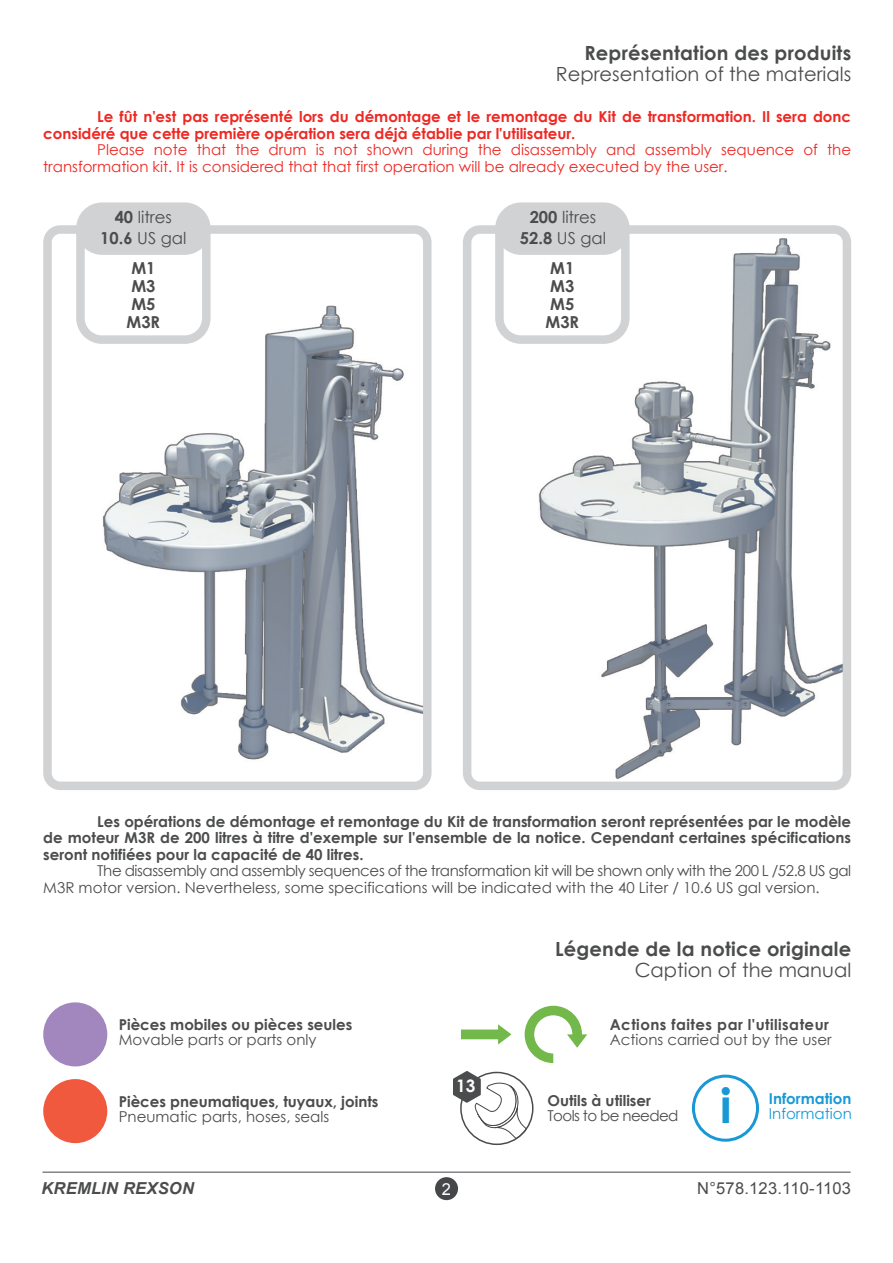
<style>
.page{position:relative;width:893px;height:1263px;background:#fff}
.page>*{position:absolute;margin:0;border:0;box-sizing:border-box;transform-origin:0 0}
.t1{font:700 48px "Century Gothic";color:#1899d6}
.t2{font:19.5px/21px "Century Gothic";color:#4b4c4d;text-align:right}
.t3{font:700 19.5px/21px "Century Gothic";letter-spacing:.01em;color:#4b4c4d;text-align:right}
.t4{font:700 17.25px "Century Gothic";color:#fff}
.t5{font:16.5px/20.7px "Century Gothic";color:#4b4c4d;text-align:center}
.t6{font:16.5px "Arial";letter-spacing:.015em;color:#4b4c4d}
.t7{font:700 16.5px/18px "Century Gothic";color:#4b4c4d}
.t8{font:italic 700 16.5px "Arial";letter-spacing:.015em;color:#4b4c4d}
.t9{font:16.5px "Arial";color:#fff}
.t10{font:700 15px/15px "Century Gothic";color:#4b4c4d}
.t11{font:15px "Century Gothic";color:#ee2823}
.t12{font:700 15px "Century Gothic";color:#ee2823}
.t13{font:15px "Century Gothic";color:#4b4c4d}
.t14{font:15px "Century Gothic";letter-spacing:-.025em;color:#4b4c4d}
.t15{font:700 15px/15px "Century Gothic";letter-spacing:.03em;color:#4b4c4d}
.t16{font:700 15px "Century Gothic";color:#1899d6}
.t17{font:15px "Century Gothic";color:#1899d6}
.s1{font-weight:700}
.s2{font-weight:400}
</style>
<div class="page">
<hr style="left:43px;top:1172px;width:808px;height:1px;background:#45474a">
<div style="left:435px;top:1177px;width:23px;height:23px;background:#45474a;border-radius:50%"></div>
<div style="left:43px;top:225px;width:388px;height:565px;background:#d1d2d4;border-radius:17px"></div>
<img style="left:52px;top:234px;width:371px;height:547px">
<div style="left:76px;top:202px;width:135px;height:142px;background:#d1d2d4;border-radius:26px"></div>
<svg style="left:85px;top:248px;width:117px;height:87px;background:#fbfbfb"></svg>
<div style="left:463px;top:225px;width:388px;height:565px;background:#d1d2d4;border-radius:17px"></div>
<img style="left:471px;top:234px;width:372px;height:547px">
<div style="left:495px;top:202px;width:135px;height:142px;background:#d1d2d4;border-radius:26px"></div>
<svg style="left:504px;top:248px;width:117px;height:87px;background:#fbfbfb"></svg>
<div style="left:43px;top:1002px;width:64px;height:64px;background:#a286be;border-radius:50%"></div>
<div style="left:43px;top:1079px;width:64px;height:64px;background:#f0593e;border-radius:50%"></div>
<svg style="left:461px;top:1024px;width:50px;height:20px"></svg>
<svg style="left:525px;top:1006px;width:62px;height:57px"></svg>
<svg style="left:461px;top:1072px;width:72px;height:72px"></svg>
<div style="left:460px;top:1072px;width:73px;height:73px;border:2px solid #4b4c4d;border-radius:50%"></div>
<svg style="left:453px;top:1071px;width:74px;height:68px"></svg>
<div style="left:692px;top:1074px;width:67px;height:68px;border:3px solid #1899d6;border-radius:50%"></div>
<p class="t2" style="left:556px;top:42px;width:297px"><span class="s1">Représentation des produits<br></span>Representation of the materials</p>
<p class="t12" style="left:97px;top:105px;width:755px">Le fût n'est pas représenté lors du démontage et le remontage du Kit de transformation. Il sera donc</p>
<p class="t12" style="left:43px;top:122px;width:534px">considéré que cette première opération sera déjà établie par l'utilisateur.</p>
<p class="t11" style="left:97px;top:139px;width:755px">Please note that the drum is not shown during the disassembly and assembly sequence of the</p>
<p class="t11" style="left:43px;top:156px;width:686px">transformation kit. It is considered that that first operation will be already executed by the user.</p>
<p class="t5" style="left:100px;top:206px;width:88px"><span class="s1">40</span> litres<br><span class="s1">10.6</span> US gal</p>
<p class="t5" style="left:520px;top:206px;width:88px"><span class="s1">200</span> litres<br><span class="s1">52.8</span> US gal</p>
<p class="t7" style="left:127px;top:258px;width:35px">M1<br>M3<br>M5<br>M3R</p>
<p class="t7" style="left:545px;top:258px;width:35px">M1<br>M3<br>M5<br>M3R</p>
<p class="t10" style="left:97px;top:813px;width:755px">Les opérations de démontage et remontage du Kit de transformation seront représentées par le modèle</p>
<p class="t10" style="left:43px;top:830px;width:809px">de moteur M3R de 200 litres à titre d'exemple sur l'ensemble de la notice. Cependant certaines spécifications</p>
<p class="t10" style="left:43px;top:846px;width:322px">seront notifiées pour la capacité de 40 litres.</p>
<p class="t14" style="left:97px;top:860px;width:755px">The disassembly and assembly sequences of the transformation kit will be shown only with the 200 L /52.8 US gal</p>
<p class="t13" style="left:43px;top:877px;width:778px">M3R motor version. Nevertheless, some specifications will be indicated with the 40 Liter / 10.6 US gal version.</p>
<p class="t10" style="left:119px;top:1016px;width:235px">Pièces mobiles ou pièces seules<br><span class="s2">Movable parts or parts only</span></p>
<p class="t10" style="left:119px;top:1093px;width:261px">Pièces pneumatiques, tuyaux, joints<br><span class="s2">Pneumatic parts, hoses, seals</span></p>
<p class="t4" style="left:456px;top:1073px;width:21px">13</p>
<p class="t3" style="left:555px;top:938px;width:298px">Légende de la notice originale<br><span class="s2">Caption of the manual</span></p>
<p class="t15" style="left:610px;top:1016px;width:223px">Actions faites par l'utilisateur<br><span class="s2">Actions carried out by the user</span></p>
<p class="t1" style="left:720px;top:1069px;width:13px">i</p>
<p class="t10" style="left:547px;top:1093px;width:132px">Outils à utiliser<br><span class="s2">Tools to be needed</span></p>
<p class="t16" style="left:769px;top:1087px;width:84px">Information</p>
<p class="t17" style="left:769px;top:1103px;width:84px">Information</p>
<p class="t8" style="left:42px;top:1177px;width:154px">KREMLIN REXSON</p>
<p class="t9" style="left:442px;top:1178px;width:11px">2</p>
<p class="t6" style="left:697px;top:1177px;width:155px">N°578.123.110-1103</p>
</div>
